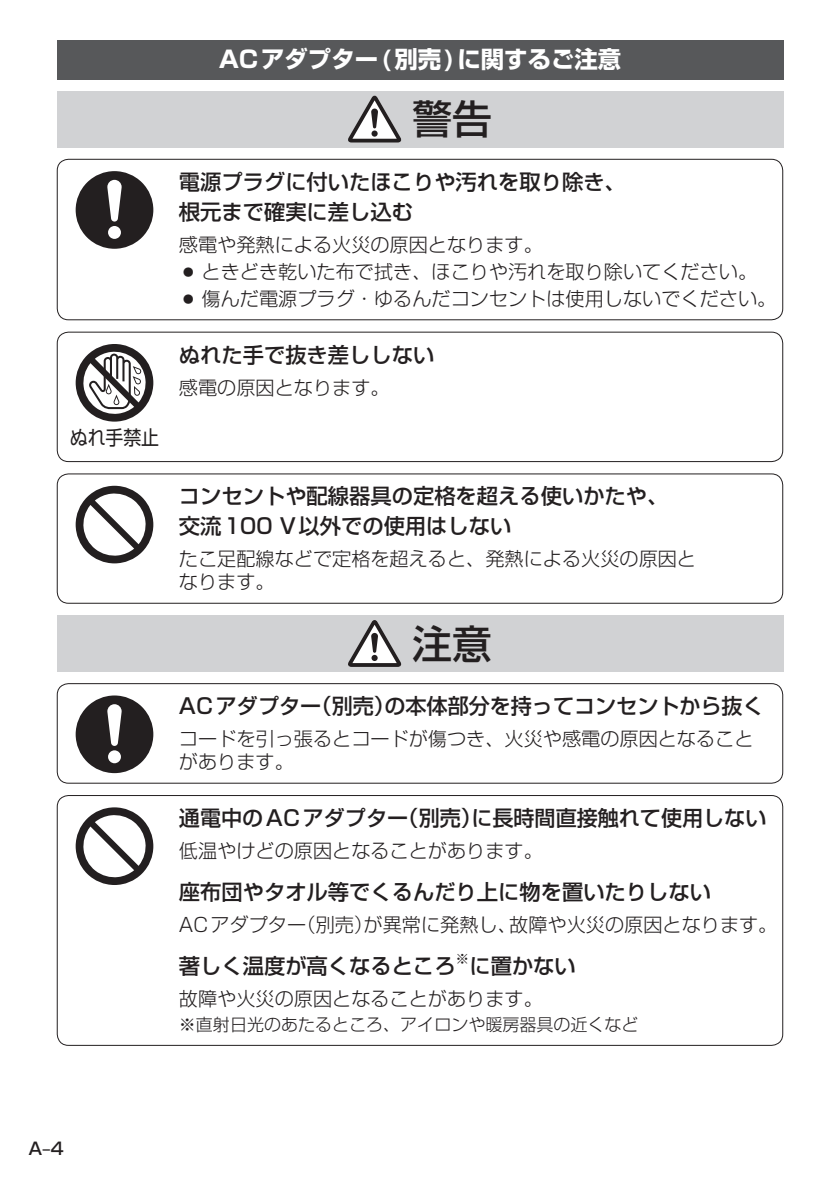
<style>
.page{position:relative;width:840px;height:1191px;background:#fff}
.page>*{position:absolute;margin:0;border:0;box-sizing:border-box;transform-origin:0 0}
.t1{font:39.6px "Shin Go Pro Medium 90 msp RKSJ H";color:#231f20}
.t2{font:23.4px "Shin Go Pro Bold 90 msp RKSJ H";color:#fff}
.t3{font:21.2px/29.8px "Shin Go Pro Medium 90 msp RKSJ H";color:#231f20}
.t4{font:19.8px "Shin Go Pro Regular 90 msp RKSJ H";color:#231f20;scale:.9 1}
.t5{font:19.2px/22.6px "Shin Go Pro Light 90 msp RKSJ H";color:#231f20}
.t6{font:17px "Shin Go Pro Light 90 msp RKSJ H";color:#231f20}
.t7{font:17px "Shin Go Pro Medium 90 msp RKSJ H";color:#231f20}
</style>
<div class="page">
<div style="left:57px;top:40px;width:725px;height:39px;background:#57585a"></div>
<div style="left:57px;top:615px;width:725px;height:57px;background:#d1d2d4"></div>
<svg style="left:348px;top:620px;width:53px;height:47px"></svg>
<div style="left:57px;top:795px;width:725px;height:250px;border:1px solid #231f20;border-radius:11px"></div>
<svg style="left:76px;top:807px;width:77px;height:78px"></svg>
<div style="left:57px;top:683px;width:725px;height:100px;border:1px solid #231f20;border-radius:11px"></div>
<svg style="left:76px;top:695px;width:77px;height:78px"></svg>
<div style="left:57px;top:91px;width:725px;height:56px;background:#d1d2d4"></div>
<svg style="left:348px;top:96px;width:53px;height:47px"></svg>
<div style="left:57px;top:473px;width:725px;height:131px;border:1px solid #231f20;border-radius:11px"></div>
<svg style="left:76px;top:486px;width:77px;height:77px"></svg>
<div style="left:57px;top:159px;width:725px;height:161px;border:1px solid #231f20;border-radius:11px"></div>
<svg style="left:76px;top:171px;width:77px;height:78px"></svg>
<div style="left:57px;top:332px;width:725px;height:130px;border:1px solid #231f20;border-radius:11px"></div>
<svg style="left:76px;top:344px;width:77px;height:77px"></svg>
<p class="t4" style="left:70px;top:430px;width:101px">ぬれ手禁止</p>
<p class="t2" style="left:218px;top:51px;width:404px">ACアダプター(別売)に関するご注意</p>
<h1 class="t1" style="left:412px;top:104px;width:81px">警告</h1>
<p class="t3" style="left:179px;top:170px;width:448px">電源プラグに付いたほこりや汚れを取り除き、根元まで確実に差し込む</p>
<p class="t5" style="left:179px;top:236px;width:365px">感電や発熱による火災の原因となります。</p>
<p class="t5" style="left:179px;top:263px;width:579px">○ ときどき乾いた布で拭き、ほこりや汚れを取り除いてください。</p>
<p class="t5" style="left:179px;top:290px;width:598px">○ 傷んだ電源プラグ・ゆるんだコンセントは使用しないでください。</p>
<p class="t3" style="left:179px;top:343px;width:257px">ぬれた手で抜き差ししない</p>
<p class="t5" style="left:179px;top:379px;width:212px">感電の原因となります。</p>
<p class="t3" style="left:179px;top:484px;width:490px">コンセントや配線器具の定格を超える使いかたや、交流100 V以外での使用はしない</p>
<p class="t5" style="left:179px;top:550px;width:518px">たこ足配線などで定格を超えると、発熱による火災の原因となります。</p>
<h1 class="t1" style="left:412px;top:629px;width:81px">注意</h1>
<p class="t3" style="left:179px;top:694px;width:586px">ACアダプター（別売）の本体部分を持ってコンセントから抜く</p>
<p class="t5" style="left:179px;top:730px;width:576px">コードを引っ張るとコードが傷つき、火災や感電の原因となることがあります。</p>
<p class="t3" style="left:179px;top:806px;width:588px">通電中のACアダプター（別売）に長時間直接触れて使用しない</p>
<p class="t5" style="left:179px;top:842px;width:365px">低温やけどの原因となることがあります。</p>
<p class="t3" style="left:179px;top:879px;width:533px">座布団やタオル等でくるんだり上に物を置いたりしない</p>
<p class="t5" style="left:179px;top:916px;width:599px">ACアダプター（別売）が異常に発熱し、故障や火災の原因となります。</p>
<p class="t3" style="left:179px;top:953px;width:398px">著しく温度が高くなるところ<sup>※</sup>に置かない</p>
<p class="t5" style="left:179px;top:989px;width:365px">故障や火災の原因となることがあります。</p>
<p class="t6" style="left:179px;top:1018px;width:461px">※直射日光のあたるところ、アイロンや暖房器具の近くなど</p>
<p class="t7" style="left:28px;top:1142px;width:37px">A‒4</p>
</div>
